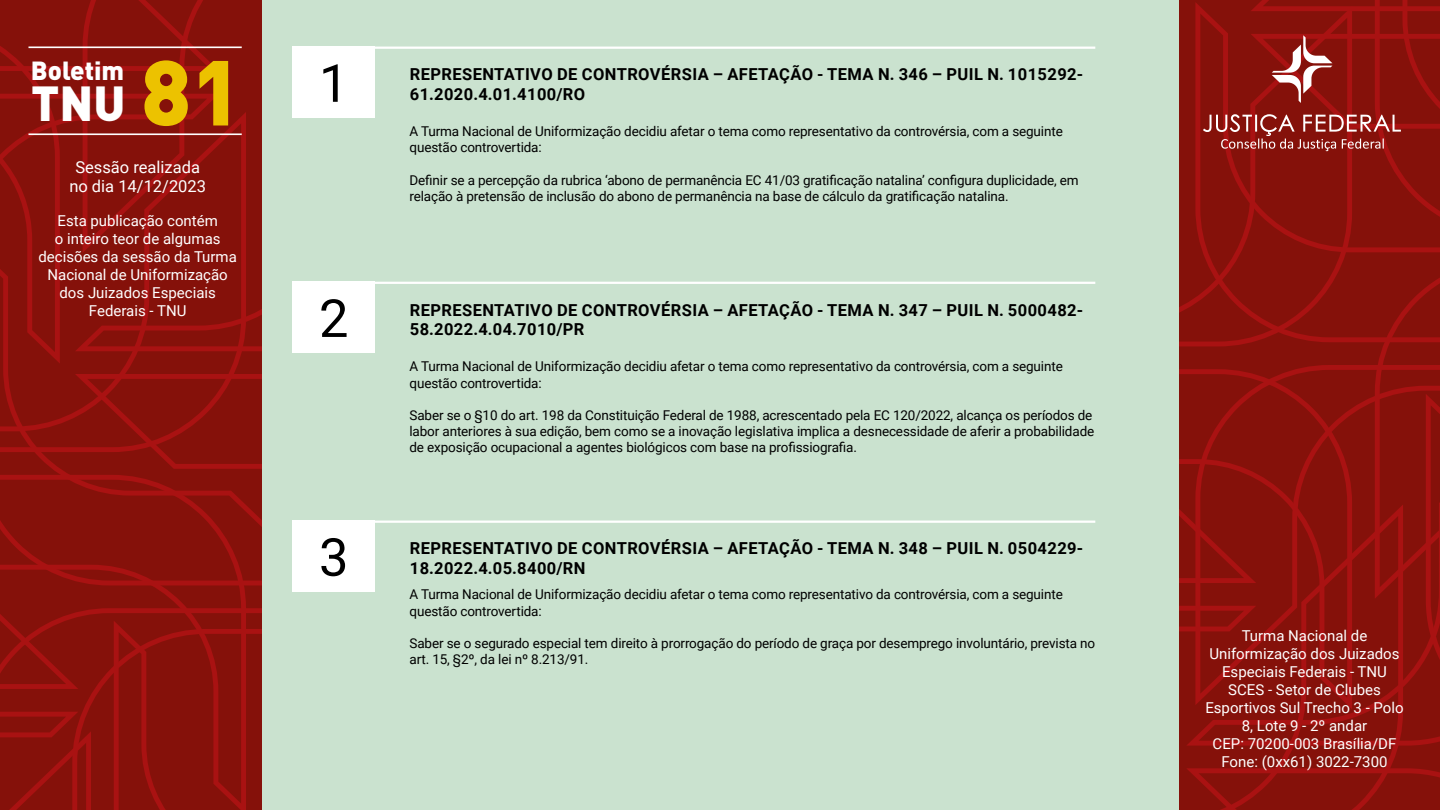
<style>
.page{position:relative;width:1440px;height:810px;background:#fff}
.page>*{position:absolute;margin:0;border:0;box-sizing:border-box;transform-origin:0 0}
.t1{font:900 90.68px "DIN";color:#ecc200}
.t2{font:52.5px "Roboto";color:#000}
.t3{font:900 48.6px "DIN";color:#fff}
.t4{font:900 25.88px "DIN";color:#fff}
.t5{font:700 16.5px/19.8px "Roboto";letter-spacing:.025em;color:#000}
.t6{font:16.5px/19.8px "Roboto";color:#fff;text-align:center}
.t7{font:15px/18px "Roboto";color:#fff;text-align:center}
.t8{font:13.5px/16.2px "Roboto";letter-spacing:-.01em;color:#000}
</style>
<div class="page">
<div style="left:1179px;top:6px;width:173px;height:340px;background:#85110a"></div>
<svg style="left:1195px;top:2px;width:245px;height:340px;background:#8a110b"></svg>
<svg style="left:1256px;top:365px;width:119px;height:137px;background:#89110b"></svg>
<svg style="left:1375px;top:278px;width:65px;height:224px;background:#8b110b"></svg>
<svg style="left:1179px;top:583px;width:224px;height:185px;background:#87110a"></svg>
<svg style="left:1256px;top:768px;width:184px;height:42px;background:#8a110b"></svg>
<svg style="left:1186px;top:502px;width:254px;height:244px;background:#8b110b"></svg>
<svg style="left:1179px;top:243px;width:77px;height:340px;background:#8a110b"></svg>
<svg style="left:1179px;top:606px;width:77px;height:204px;background:#8b110b"></svg>
<div style="left:246px;top:714px;width:16px;height:96px;background:#85110a"></div>
<svg style="left:0;top:475px;width:246px;height:335px;background:#8a110b"></svg>
<svg style="left:0;top:364px;width:246px;height:88px;background:#8a110b"></svg>
<svg style="left:75px;top:374px;width:187px;height:340px;background:#8a110b"></svg>
<svg style="left:0;top:0;width:259px;height:364px;background:#8a110b"></svg>
<div style="left:262px;top:0;width:917px;height:810px;background:#cae2cf"></div>
<hr style="left:28px;top:46px;width:214px;height:2px;background:#fff">
<hr style="left:28px;top:133px;width:214px;height:2px;background:#fff">
<svg style="left:1203px;top:0;width:237px;height:217px;background:#8f1b15"></svg>
<div style="left:292px;top:520px;width:83px;height:72px;background:#fff"></div>
<hr style="left:292px;top:521px;width:803px;height:2px;background:#fff">
<div style="left:292px;top:282px;width:83px;height:71px;background:#fff"></div>
<hr style="left:292px;top:282px;width:803px;height:2px;background:#fff">
<div style="left:292px;top:46px;width:83px;height:72px;background:#fff"></div>
<hr style="left:292px;top:47px;width:803px;height:2px;background:#fff">
<h3 class="t4" style="left:31px;top:53px;width:95px">Boletim</h3>
<h3 class="t3" style="left:31px;top:71px;width:96px">TNU</h3>
<h1 class="t1" style="left:141px;top:32px;width:102px">81</h1>
<p class="t6" style="left:69px;top:156px;width:138px">Sessão realizada no dia 14/12/2023</p>
<p class="t7" style="left:38px;top:211px;width:200px">Esta publicação contém<br>o inteiro teor de algumas decisões da sessão da Turma<br>Nacional de Uniformização dos Juizados Especiais<br>Federais - TNU</p>
<h2 class="t2" style="left:319px;top:46px;width:31px">1</h2>
<p class="t5" style="left:410px;top:64px;width:675px">REPRESENTATIVO DE CONTROVÉRSIA – AFETAÇÃO - TEMA N. 346 – PUIL N. 1015292-<br>61.2020.4.01.4100/RO</p>
<p class="t8" style="left:410px;top:123px;width:655px">A Turma Nacional de Uniformização decidiu afetar o tema como representativo da controvérsia, com a seguinte questão controvertida:</p>
<p class="t8" style="left:410px;top:171px;width:671px">Definir se a percepção da rubrica ‘abono de permanência EC 41/03 gratificação natalina’ configura duplicidade, em relação à pretensão de inclusão do abono de permanência na base de cálculo da gratificação natalina.</p>
<h2 class="t2" style="left:319px;top:282px;width:31px">2</h2>
<p class="t5" style="left:410px;top:299px;width:675px">REPRESENTATIVO DE CONTROVÉRSIA – AFETAÇÃO - TEMA N. 347 – PUIL N. 5000482-<br>58.2022.4.04.7010/PR</p>
<p class="t8" style="left:410px;top:358px;width:655px">A Turma Nacional de Uniformização decidiu afetar o tema como representativo da controvérsia, com a seguinte questão controvertida:</p>
<p class="t8" style="left:410px;top:407px;width:686px">Saber se o §10 do art. 198 da Constituição Federal de 1988, acrescentado pela EC 120/2022, alcança os períodos de labor anteriores à sua edição, bem como se a inovação legislativa implica a desnecessidade de aferir a probabilidade de exposição ocupacional a agentes biológicos com base na profissiografia.</p>
<h2 class="t2" style="left:319px;top:520px;width:31px">3</h2>
<p class="t5" style="left:410px;top:538px;width:675px">REPRESENTATIVO DE CONTROVÉRSIA – AFETAÇÃO - TEMA N. 348 – PUIL N. 0504229-<br>18.2022.4.05.8400/RN</p>
<p class="t8" style="left:410px;top:586px;width:655px">A Turma Nacional de Uniformização decidiu afetar o tema como representativo da controvérsia, com a seguinte questão controvertida:</p>
<p class="t8" style="left:410px;top:635px;width:687px">Saber se o segurado especial tem direito à prorrogação do período de graça por desemprego involuntário, prevista no art. 15, §2º, da lei nº 8.213/91.</p>
<p class="t7" style="left:1205px;top:626px;width:200px">Turma Nacional de<br>Uniformização dos Juizados<br>Especiais Federais - TNU<br>SCES - Setor de Clubes<br>Esportivos Sul Trecho 3 - Polo<br>8, Lote 9 - 2º andar<br>CEP: 70200-003 Brasília/DF<br>Fone: (0xx61) 3022-7300</p>
</div>
